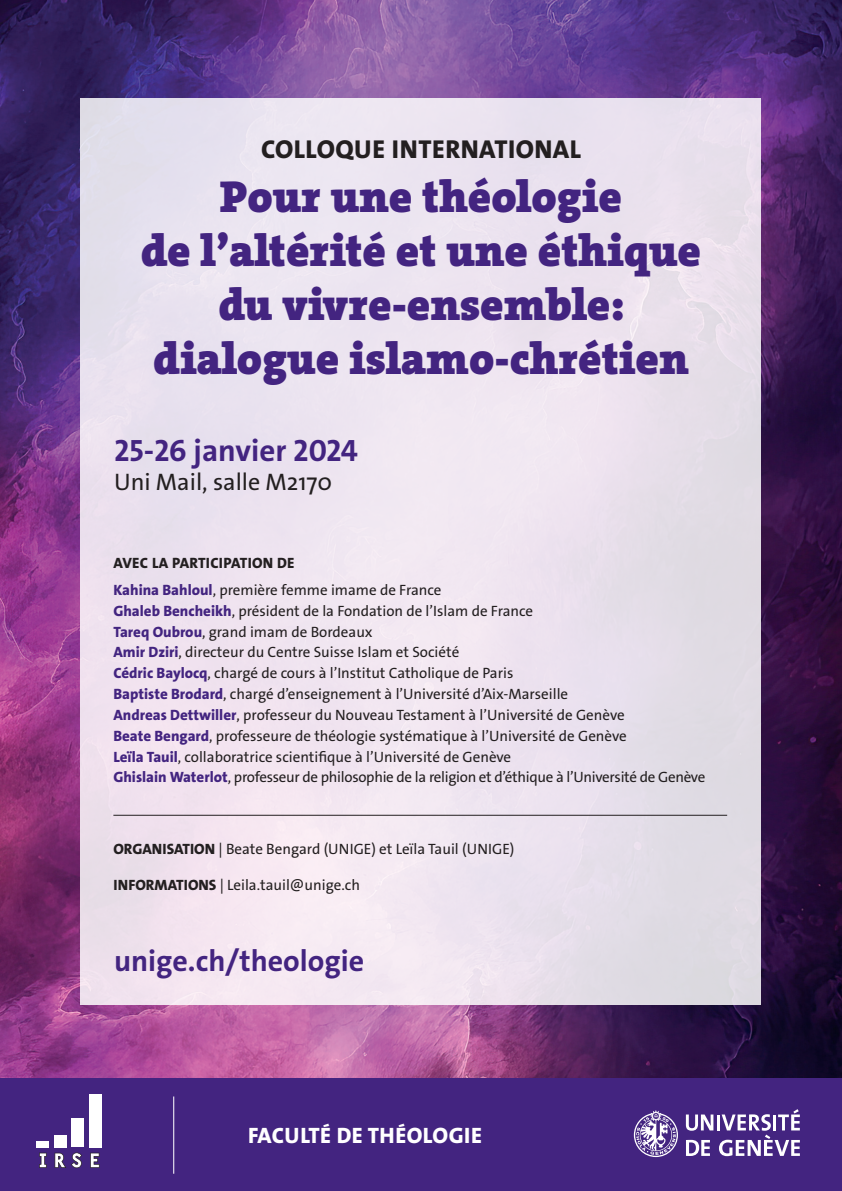
<style>
.page{position:relative;width:842px;height:1191px;background:#fff}
.page>*{position:absolute;margin:0;border:0;box-sizing:border-box;transform-origin:0 0}
.t1{font:45px/54px "The Serif HP9 Blk";color:#432480;text-align:center}
.t2{font:700 31px "The Sans Os F";color:#432480}
.t3{font:700 30px "The Sans Os F";color:#432480}
.t4{font:800 26px "The Sans Os F";letter-spacing:.02em;color:#231f20}
.t5{font:24px "The Sans Os F";color:#231f20}
.t6{font:800 22.4px "The Sans Os F";letter-spacing:.02em;color:#fff}
.t7{font:15px/20.8px "The Sans Os F";color:#231f20}
.s1{font-weight:800}
.s2{font-weight:800;color:#432480}
</style>
<div class="page">
<img style="left:0;top:0;width:842px;height:1078px">
<div style="left:0;top:1078px;width:842px;height:113px;background:#432480"></div>
<svg style="left:634px;top:1110px;width:44px;height:47px"></svg>
<svg style="left:686px;top:1114px;width:27px;height:16px"></svg>
<hr style="left:717px;top:1114px;width:3px;height:16px;background:#fff">
<svg style="left:686px;top:1139px;width:24px;height:17px"></svg>
<svg style="left:719px;top:1109px;width:81px;height:47px"></svg>
<div style="left:89px;top:1094px;width:12px;height:53px;background:#fff"></div>
<div style="left:71px;top:1118px;width:12px;height:29px;background:#fff"></div>
<div style="left:54px;top:1134px;width:12px;height:13px;background:#fff"></div>
<div style="left:37px;top:1140px;width:12px;height:7px;background:#fff"></div>
<svg style="left:39px;top:1152px;width:8px;height:16px"></svg>
<svg style="left:55px;top:1152px;width:27px;height:16px"></svg>
<svg style="left:90px;top:1152px;width:10px;height:16px"></svg>
<hr style="left:173px;top:1096px;width:1px;height:77px;background:#fff">
<div style="left:81px;top:98px;width:680px;height:906px;background:linear-gradient(to right,#f0e5f2,#e7e0ea)"></div>
<hr style="left:113px;top:814px;width:614px;height:1px;background:#231f20">
<h3 class="t4" style="left:261px;top:133px;width:321px">COLLOQUE INTERNATIONAL</h3>
<h1 class="t1" style="left:141px;top:169px;width:562px">Pour une théologie<br>de l’altérité et une éthique du vivre-ensemble: dialogue islamo-chrétien</h1>
<h2 class="t2" style="left:114px;top:431px;width:246px">25-26 janvier 2024</h2>
<h3 class="t5" style="left:114px;top:467px;width:220px">Uni Mail, salle M2170</h3>
<p class="t7" style="left:113px;top:550px;width:330px;line-height:26.5px"><span class="s1">AVEC LA PARTICIPATION DE<br></span><span class="s2">Kahina Bahloul</span>, première femme imame de France</p>
<p class="t7" style="left:113px;top:600px;width:593px"><span class="s2">Ghaleb Bencheikh</span>, président de la Fondation de l’Islam de France<br><span class="s2">Tareq Oubrou</span>, grand imam de Bordeaux<br><span class="s2">Amir Dziri</span>, directeur du Centre Suisse Islam et Société<br><span class="s2">Cédric Baylocq</span>, chargé de cours à l’Institut Catholique de Paris<br><span class="s2">Baptiste Brodard</span>, chargé d’enseignement à l’Université d’Aix-Marseille<br><span class="s2">Andreas Dettwiller</span>, professeur du Nouveau Testament à l’Université de Genève<br><span class="s2">Beate Bengard</span>, professeure de théologie systématique à l’Université de Genève<br><span class="s2">Leïla Tauil</span>, collaboratrice scientifique à l’Université de Genève<br><span class="s2">Ghislain Waterlot</span>, professeur de philosophie de la religion et d’éthique à l’Université de Genève</p>
<p class="t7" style="left:113px;top:839px;width:403px"><span class="s1">ORGANISATION</span> | Beate Bengard (UNIGE) et Leïla Tauil (UNIGE)</p>
<p class="t7" style="left:113px;top:875px;width:248px"><span class="s1">INFORMATIONS</span> | Leila.tauil@unige.ch</p>
<h3 class="t3" style="left:114px;top:941px;width:252px">unige.ch/theologie</h3>
<h3 class="t6" style="left:248px;top:1121px;width:235px">FACULTÉ DE THÉOLOGIE</h3>
</div>
